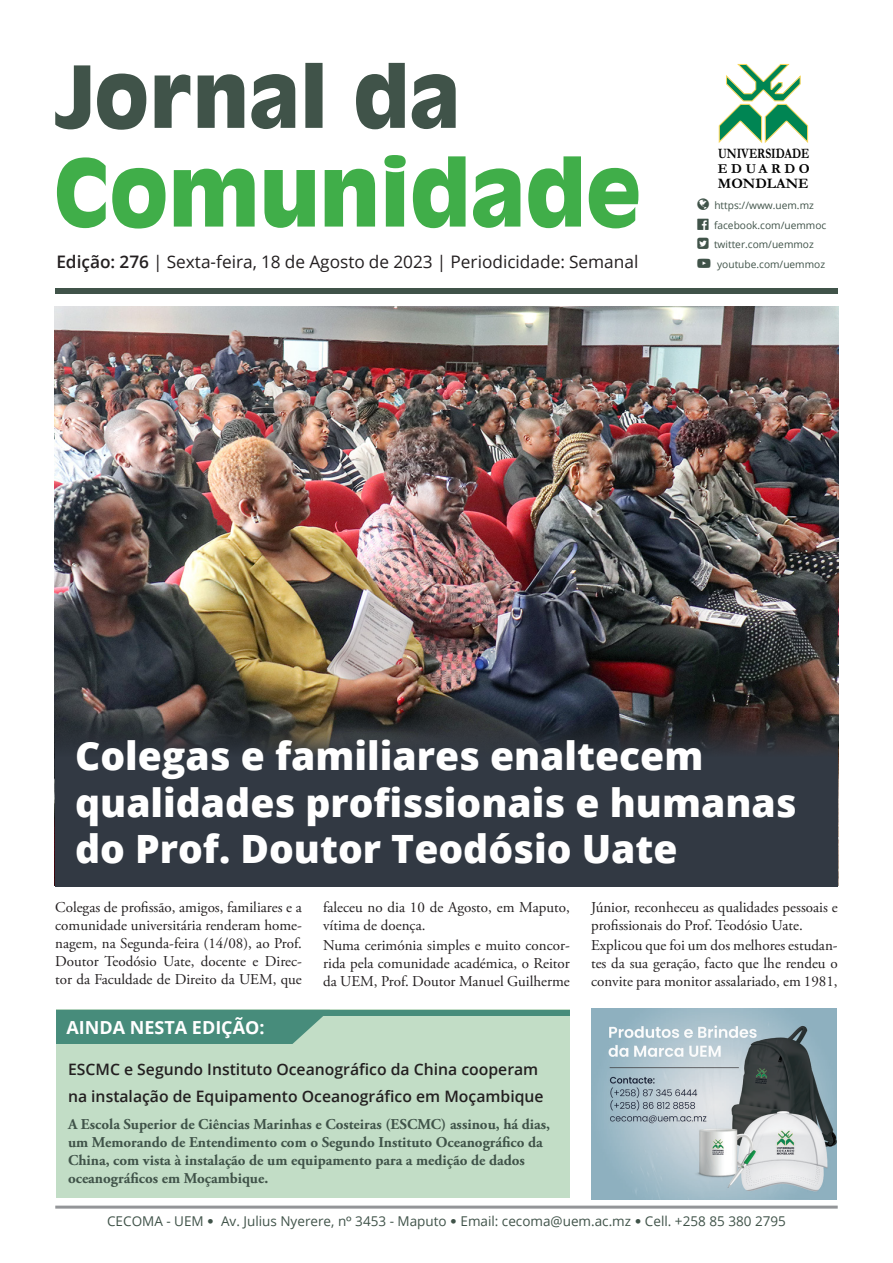
<style>
.page{position:relative;width:893px;height:1263px;background:#fff}
.page>*{position:absolute;margin:0;border:0;box-sizing:border-box;transform-origin:0 0}
.t1{font:800 39px/46.8px "Open Sans";color:#fff}
.t2{font:700 18px "Open Sans";color:#fff}
.t3{font:17.25px "Open Sans";color:#231f20}
.t4{font:600 15.75px/27px "Open Sans";color:#231f20}
.t5{font:15px/18px "Adobe Garamond Pro";color:#231f20;text-align:justify}
.t6{font:700 15px/18px "Adobe Garamond Pro";color:#405349}
.t7{font:700 14.7px "Garamond";color:#000}
.t8{font:700 14.55px "Garamond";color:#000;scale:.8 1}
.t9{font:700 13.8px "Garamond";letter-spacing:.255em;color:#000}
.t10{font:13.5px "Open Sans";color:#405349}
.t11{font:10.2px/19.5px "Open Sans";color:#405349}
.s1{font-weight:600}
.s2{font-family:"Museo Sans 300"}
.s3{font-family:"Poppins"}
</style>
<div class="page">
<img style="left:54px;top:306px;width:785px;height:580px">
<hr style="left:55px;top:1205px;width:783px;height:3px;background:#939598">
<svg style="left:57px;top:155px;width:581px;height:74px"></svg>
<svg style="left:356px;top:63px;width:100px;height:66px"></svg>
<svg style="left:198px;top:63px;width:125px;height:66px"></svg>
<svg style="left:55px;top:65px;width:135px;height:65px"></svg>
<svg style="left:718px;top:64px;width:91px;height:79px"></svg>
<div style="left:56px;top:1010px;width:514px;height:188px;background:#c2ddc6"></div>
<svg style="left:56px;top:1010px;width:274px;height:34px;background:#509280"></svg>
<div style="left:123px;top:1010px;width:447px;height:5px;background:#478c7b"></div>
<div style="left:55px;top:288px;width:783px;height:6px;background:#405349"></div>
<img style="left:591px;top:1008px;width:246px;height:192px">
<svg style="left:55px;top:704px;width:783px;height:183px;background:#32373f"></svg>
<p class="t8" style="left:718px;top:144px;width:116px">UNIVERSIDADE</p>
<p class="t9" style="left:718px;top:159px;width:93px">EDUARDO</p>
<p class="t7" style="left:718px;top:173px;width:92px">MONDLANE</p>
<p class="t11" style="left:714px;top:196px;width:114px">https://www.uem.mz facebook.com/uemmoc twitter.com/uemmoz</p>
<p class="t3" style="left:56px;top:250px;width:584px"><span class="s1">Edição: 276</span> | Sexta-feira, 18 de Agosto de 2023 | Periodicidade: Semanal</p>
<p class="t11" style="left:717px;top:254px;width:110px">youtube.com/uemmoz</p>
<h1 class="t1" style="left:75px;top:730px;width:723px">Colegas e familiares enaltecem qualidades profissionais e humanas do Prof. Doutor Teodósio Uate</h1>
<p class="t5" style="left:55px;top:899px;width:248px">Colegas de profissão, amigos, familiares e a comunidade universitária renderam home&shy;nagem, na Segunda-feira (14/08), ao Prof.<br>Doutor Teodósio Uate, docente e Direc&shy;tor da Faculdade de Direito da UEM, que</p>
<p class="t5" style="left:323px;top:899px;width:248px">faleceu no dia 10 de Agosto, em Maputo, vítima de doença.</p>
<p class="t5" style="left:323px;top:937px;width:248px">Numa cerimónia simples e muito concor&shy;rida pela comunidade académica, o Reitor da UEM, Prof. Doutor Manuel Guilherme</p>
<p class="t2" style="left:66px;top:1014px;width:200px">AINDA NESTA EDIÇÃO:</p>
<h2 class="t4" style="left:68px;top:1056px;width:477px">ESCMC e Segundo Instituto Oceanográfico da China cooperam na instalação de Equipamento Oceanográfico em Moçambique</h2>
<h2 class="t6" style="left:68px;top:1115px;width:483px">A Escola Superior de Ciências Marinhas e Costeiras (ESCMC) assinou, há dias, um Memorando de Entendimento com o Segundo Instituto Oceanográfico da China, com vista à instalação de um equipamento para a medição de dados oceanográficos em Moçambique.</h2>
<p class="t5" style="left:591px;top:899px;width:248px">Júnior, reconheceu as qualidades pessoais e profissionais do Prof. Teodósio Uate.</p>
<p class="t5" style="left:591px;top:937px;width:248px">Explicou que foi um dos melhores estudan&shy;tes da sua geração, facto que lhe rendeu o convite para monitor assalariado, em 1981,</p>
<p class="t10" style="left:107px;top:1212px;width:680px">CECOMA - UEM <span class="s2">∞</span> Av. Julius Nyerere, n<span class="s3">°</span> 3453 - Maputo <span class="s2">∞</span> Email: cecoma@uem.ac.mz <span class="s2">∞</span> Cell. +258 85 380 2795</p>
</div>
